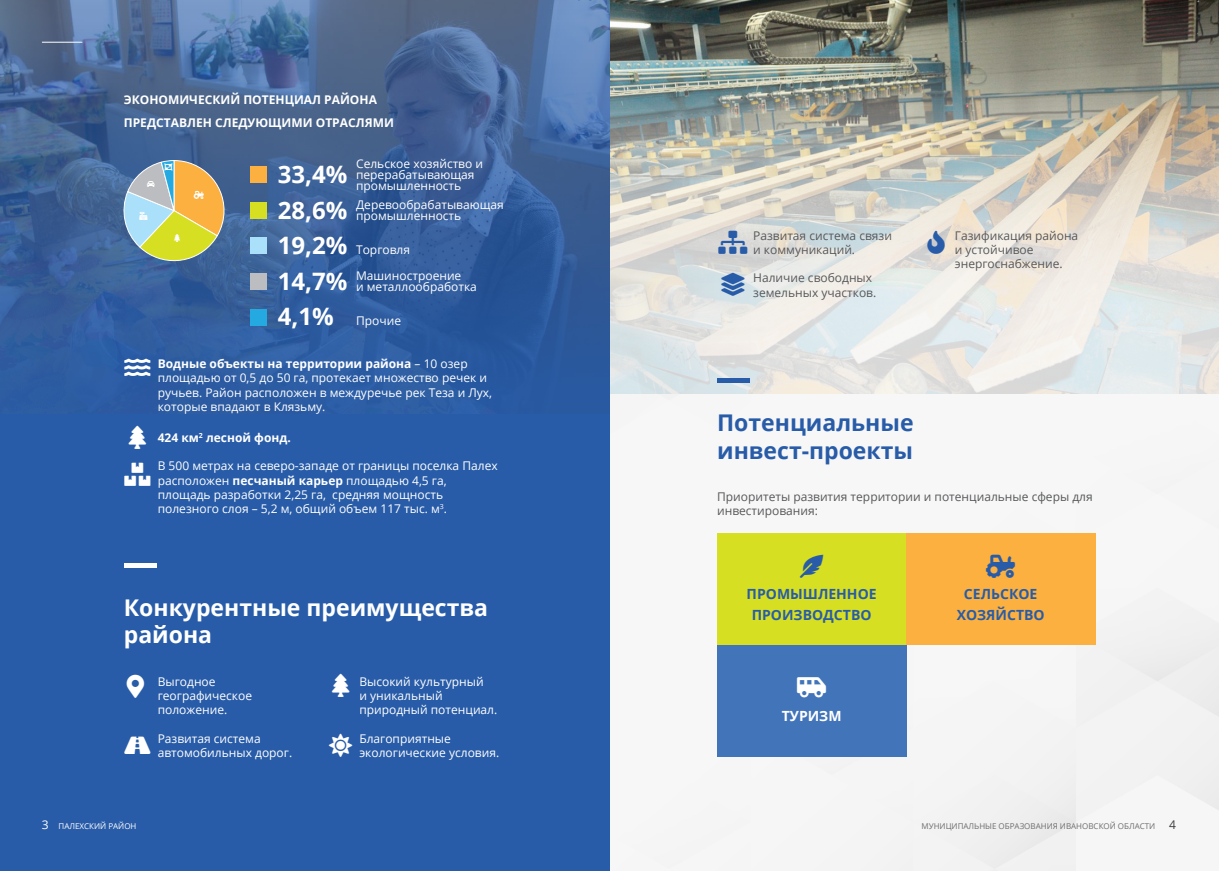
<style>
.page{position:relative;width:1219px;height:871px;background:#fff}
.page>*{position:absolute;margin:0;border:0;box-sizing:border-box;transform-origin:0 0}
.t1{font:700 24px "Open Sans";color:#fff}
.t2{font:700 23px/27.6px "Open Sans";color:#fff}
.t3{font:700 23px/27.6px "Open Sans";color:#285ca8}
.t4{font:700 14px/21px "Open Sans";color:#285ca8;text-align:center}
.t5{font:700 14px "Open Sans";color:#fff}
.t6{font:12px/14.4px "Open Sans";color:#fff}
.t7{font:12px/14.4px "Open Sans";color:#57585a}
.t8{font:700 12px/22.4px "Open Sans";color:#fff}
.t9{font:8px "Open Sans";color:#6c6d70}
.t10{font:8px "Open Sans";color:#fff}
.s1{font-weight:700;font-size:24px}
.s2{font-weight:700}
.s3{font-size:12px}
.s4{font-size:12px;color:#3e3e3f}
</style>
<div class="page">
<div style="left:609px;top:0;width:610px;height:870px;background:#f6f6f6"></div>
<img style="left:612px;top:1px;width:607px;height:392px">
<div style="left:717px;top:533px;width:189px;height:112px;background:#d6df21"></div>
<div style="left:906px;top:533px;width:189px;height:112px;background:#fbb03f"></div>
<div style="left:0;top:0;width:609px;height:870px;background:#285ca8"></div>
<div style="left:717px;top:645px;width:189px;height:111px;background:#4274ba"></div>
<div style="left:717px;top:378px;width:33px;height:5px;background:#285ca8"></div>
<img style="left:0;top:0;width:612px;height:414px">
<div style="left:124px;top:563px;width:32px;height:5px;background:#fff"></div>
<hr style="left:42px;top:42px;width:40px;height:1px;background:#fff">
<div style="left:250px;top:237px;width:17px;height:17px;background:#aae0f9"></div>
<div style="left:250px;top:202px;width:17px;height:17px;background:#d6df21"></div>
<div style="left:250px;top:308px;width:17px;height:17px;background:#24aae1"></div>
<div style="left:250px;top:273px;width:17px;height:17px;background:#bcbdc0"></div>
<div style="left:250px;top:166px;width:17px;height:17px;background:#fbb03f"></div>
<svg style="left:719px;top:230px;width:29px;height:23px"></svg>
<svg style="left:721px;top:273px;width:24px;height:23px"></svg>
<svg style="left:928px;top:230px;width:17px;height:23px"></svg>
<svg style="left:125px;top:358px;width:26px;height:18px"></svg>
<svg style="left:120px;top:159px;width:105px;height:109px;background:#a6ac84"></svg>
<p class="t8" style="left:124px;top:89px;width:272px">ЭКОНОМИЧЕСКИЙ ПОТЕНЦИАЛ РАЙОНА<br>ПРЕДСТАВЛЕН СЛЕДУЮЩИМИ ОТРАСЛЯМИ</p>
<h1 class="t1" style="left:278px;top:160px;width:71px">33,4%</h1>
<p class="t6" style="left:356px;top:158px;width:129px;line-height:11px">Сельское хозяйство и перерабатывающая промышленность</p>
<p class="t6" style="left:356px;top:199px;width:149px;line-height:11px;text-indent:-78px"><span class="s1">28,6%</span> Деревообрабатывающая промышленность</p>
<p class="t6" style="left:278px;top:243px;width:134px"><span class="s1">19,2%</span> Торговля</p>
<p class="t6" style="left:356px;top:270px;width:122px;line-height:11px;text-indent:-78px"><span class="s1">14,7%</span> Машиностроение<br>и металлообработка</p>
<p class="t6" style="left:278px;top:314px;width:125px"><span class="s1">4,1%</span> Прочие</p>
<p class="t6" style="left:158px;top:356px;width:336px"><span class="s2">Водные объекты на территории района</span> – 10 озер площадью от 0,5 до 50 га, протекает множество речек и ручьев. Район расположен в междуречье рек Теза и Лух, которые впадают в Клязьму.</p>
<p class="t8" style="left:158px;top:426px;width:134px">424 км<sup>2</sup> лесной фонд.</p>
<p class="t6" style="left:158px;top:458px;width:341px">В 500 метрах на северо-западе от границы поселка Палех расположен <span class="s2">песчаный карьер</span> площадью 4,5 га, площадь разработки 2,25 га, средняя мощность полезного слоя – 5,2 м, общий объем 117 тыс. м<sup>3</sup>.</p>
<h2 class="t2" style="left:124px;top:593px;width:366px">Конкурентные преимущества района</h2>
<p class="t6" style="left:158px;top:674px;width:96px">Выгодное географическое положение.</p>
<p class="t6" style="left:158px;top:731px;width:136px">Развитая система автомобильных дорог.</p>
<p class="t6" style="left:359px;top:674px;width:139px">Высокий культурный<br>и уникальный природный потенциал.</p>
<p class="t6" style="left:359px;top:731px;width:141px">Благоприятные экологические условия.</p>
<p class="t7" style="left:753px;top:228px;width:140px">Развитая система связи и коммуникаций.</p>
<p class="t7" style="left:753px;top:271px;width:125px">Наличие свободных земельных участков.</p>
<p class="t7" style="left:955px;top:228px;width:125px">Газификация района и устойчивое энергоснабжение.</p>
<h2 class="t3" style="left:717px;top:409px;width:198px">Потенциальные инвест-проекты</h2>
<p class="t7" style="left:717px;top:489px;width:377px">Приоритеты развития территории и потенциальные сферы для инвестирования:</p>
<p class="t4" style="left:747px;top:583px;width:132px">ПРОМЫШЛЕННОЕ<br>ПРОИЗВОДСТВО</p>
<p class="t5" style="left:782px;top:707px;width:61px">ТУРИЗМ</p>
<p class="t4" style="left:957px;top:583px;width:89px">СЕЛЬСКОЕ<br>ХОЗЯЙСТВО</p>
<p class="t10" style="left:42px;top:821px;width:96px"><span class="s3">3</span> ПАЛЕХСКИЙ РАЙОН</p>
<p class="t9" style="left:921px;top:821px;width:256px">МУНИЦИПАЛЬНЫЕ ОБРАЗОВАНИЯ ИВАНОВСКОЙ ОБЛАСТИ <span class="s4">4</span></p>
</div>
